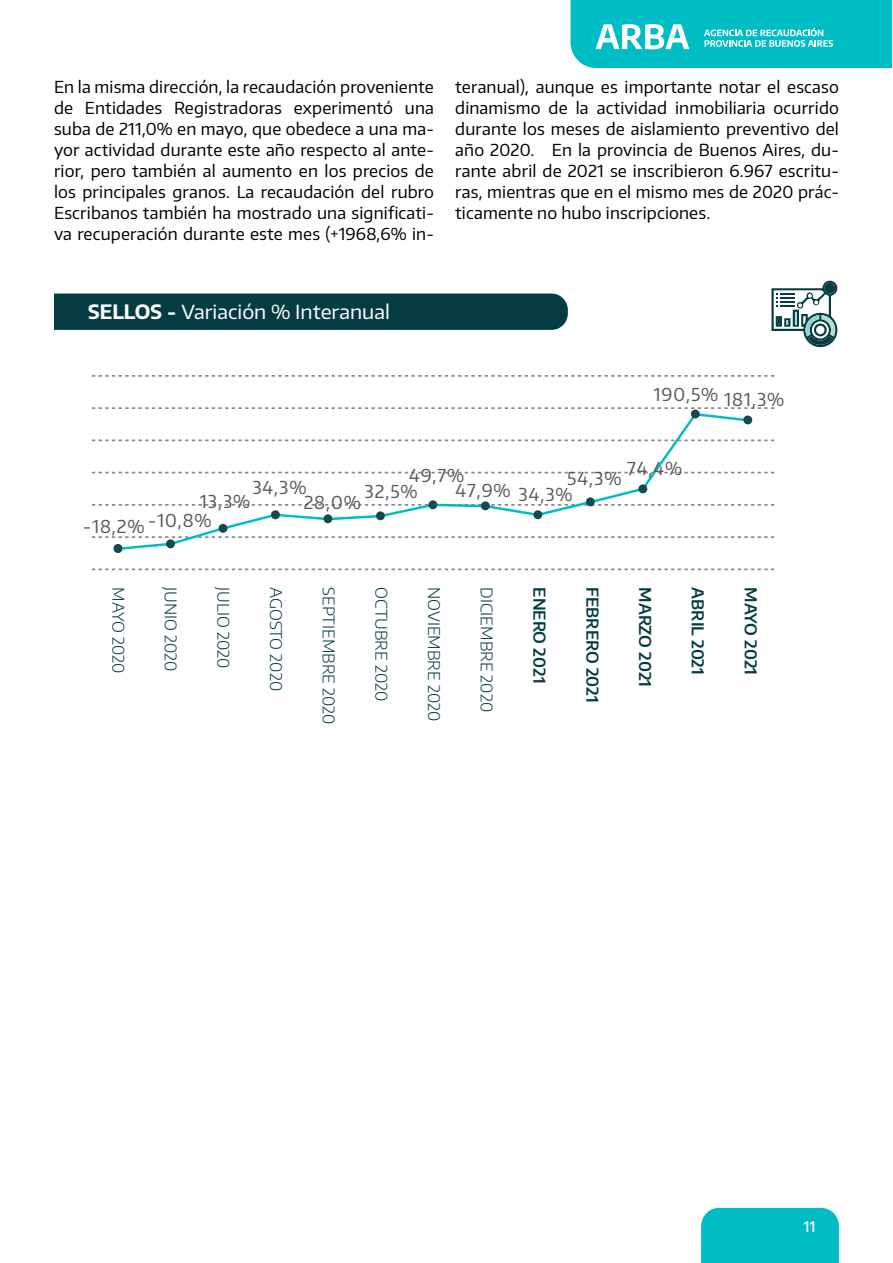
<style>
.page{position:relative;width:893px;height:1263px;background:#fff}
.page>*{position:absolute;margin:0;border:0;box-sizing:border-box;transform-origin:0 0}
.t1{font:19.5px "Encode Sans";color:#fff}
.t2{font:17.85px/14.9px "Encode Sans";letter-spacing:.05em;color:#58595b}
.t3{font:16.5px/21px "Encode Sans";letter-spacing:.01em;color:#000;text-align:justify}
.t4{font:300 16.05px "Encode Sans";color:#053c41;scale:1.05 1}
.t5{font:600 16.05px "Encode Sans";letter-spacing:-.005em;color:#053c41;scale:1.05 1}
.t6{font:500 15px "Encode Sans";color:#fff}
.s1{font-weight:700}
</style>
<div class="page">
<div style="left:701px;top:1208px;width:138px;height:55px;background:#00bcc5"></div>
<svg style="left:571px;top:0;width:321px;height:68px;background:#19c2ca"></svg>
<div style="left:54px;top:294px;width:514px;height:36px;background:#053c41"></div>
<svg style="left:771px;top:281px;width:67px;height:67px"></svg>
<svg style="left:92px;top:568px;width:682px;height:2px"></svg>
<svg style="left:92px;top:504px;width:682px;height:2px"></svg>
<svg style="left:92px;top:472px;width:682px;height:1px"></svg>
<svg style="left:92px;top:439px;width:682px;height:2px"></svg>
<svg style="left:92px;top:407px;width:682px;height:2px"></svg>
<svg style="left:92px;top:375px;width:682px;height:2px"></svg>
<svg style="left:92px;top:536px;width:682px;height:2px"></svg>
<svg style="left:116px;top:413px;width:635px;height:138px"></svg>
<div style="left:114px;top:544px;width:8px;height:9px;background:#154a4c;border-radius:50%"></div>
<div style="left:166px;top:539px;width:9px;height:9px;background:#154a4c;border-radius:50%"></div>
<div style="left:219px;top:524px;width:8px;height:9px;background:#154a4c;border-radius:50%"></div>
<div style="left:271px;top:510px;width:9px;height:9px;background:#154a4c;border-radius:50%"></div>
<div style="left:323px;top:514px;width:9px;height:9px;background:#154a4c;border-radius:50%"></div>
<div style="left:376px;top:511px;width:9px;height:9px;background:#154a4c;border-radius:50%"></div>
<div style="left:428px;top:500px;width:9px;height:9px;background:#154a4c;border-radius:50%"></div>
<div style="left:481px;top:501px;width:9px;height:9px;background:#154a4c;border-radius:50%"></div>
<div style="left:533px;top:510px;width:9px;height:9px;background:#154a4c;border-radius:50%"></div>
<div style="left:586px;top:497px;width:9px;height:9px;background:#154a4c;border-radius:50%"></div>
<div style="left:638px;top:484px;width:9px;height:9px;background:#154a4c;border-radius:50%"></div>
<div style="left:691px;top:410px;width:9px;height:8px;background:#154a4c;border-radius:50%"></div>
<div style="left:743px;top:415px;width:9px;height:9px;background:#154a4c;border-radius:50%"></div>
<p class="t3" style="left:54px;top:76px;width:381px">En la misma dirección, la recaudación proveniente de Entidades Registradoras experimentó una suba de 211,0% en mayo, que obedece a una ma&shy;yor actividad durante este año respecto al ante&shy;rior, pero también al aumento en los precios de los principales granos. La recaudación del rubro Escribanos también ha mostrado una significati&shy;va recuperación durante este mes (+1968,6% in-</p>
<p class="t3" style="left:455px;top:76px;width:385px">teranual), aunque es importante notar el escaso dinamismo de la actividad inmobiliaria ocurrido durante los meses de aislamiento preventivo del año 2020. En la provincia de Buenos Aires, du&shy;rante abril de 2021 se inscribieron 6.967 escritu&shy;ras, mientras que en el mismo mes de 2020 prác&shy;ticamente no hubo inscripciones.</p>
<p class="t1" style="left:88px;top:299px;width:303px"><span class="s1">SELLOS -</span> Variación % Interanual</p>
<p class="t2" style="left:654px;top:389px;width:132px">190,5% 181,3%</p>
<p class="t2" style="left:455px;top:466px;width:57px;line-height:15.9px;text-indent:-46px">49,7%<br>47,9%</p>
<p class="t2" style="left:304px;top:480px;width:59px;text-indent:-51px">34,3%<br>28,0%</p>
<p class="t2" style="left:364px;top:483px;width:55px">32,5%</p>
<p class="t2" style="left:200px;top:494px;width:52px">13,3%</p>
<p class="t2" style="left:83px;top:515px;width:130px">-18,2% -10,8%</p>
<p class="t2" style="left:627px;top:460px;width:56px">74,4%</p>
<p class="t2" style="left:567px;top:471px;width:56px">54,3%</p>
<p class="t2" style="left:519px;top:487px;width:56px">34,3%</p>
<p class="t4" style="left:129px;top:587px;width:83px;rotate:90deg">MAYO 2020</p>
<p class="t4" style="left:182px;top:587px;width:82px;rotate:90deg">JUNIO 2020</p>
<p class="t4" style="left:235px;top:587px;width:79px;rotate:90deg">JULIO 2020</p>
<p class="t4" style="left:287px;top:587px;width:100px;rotate:90deg">AGOSTO 2020</p>
<p class="t4" style="left:340px;top:587px;width:132px;rotate:90deg">SEPTIEMBRE 2020</p>
<p class="t4" style="left:393px;top:587px;width:110px;rotate:90deg">OCTUBRE 2020</p>
<p class="t4" style="left:445px;top:587px;width:129px;rotate:90deg">NOVIEMBRE 2020</p>
<p class="t4" style="left:498px;top:587px;width:120px;rotate:90deg">DICIEMBRE 2020</p>
<p class="t5" style="left:551px;top:587px;width:93px;rotate:90deg">ENERO 2021</p>
<p class="t5" style="left:604px;top:587px;width:112px;rotate:90deg">FEBRERO 2021</p>
<p class="t5" style="left:657px;top:587px;width:97px;rotate:90deg">MARZO 2021</p>
<p class="t5" style="left:709px;top:587px;width:85px;rotate:90deg">ABRIL 2021</p>
<p class="t5" style="left:762px;top:587px;width:85px;rotate:90deg">MAYO 2021</p>
<p class="t6" style="left:804px;top:1216px;width:13px">11</p>
</div>
